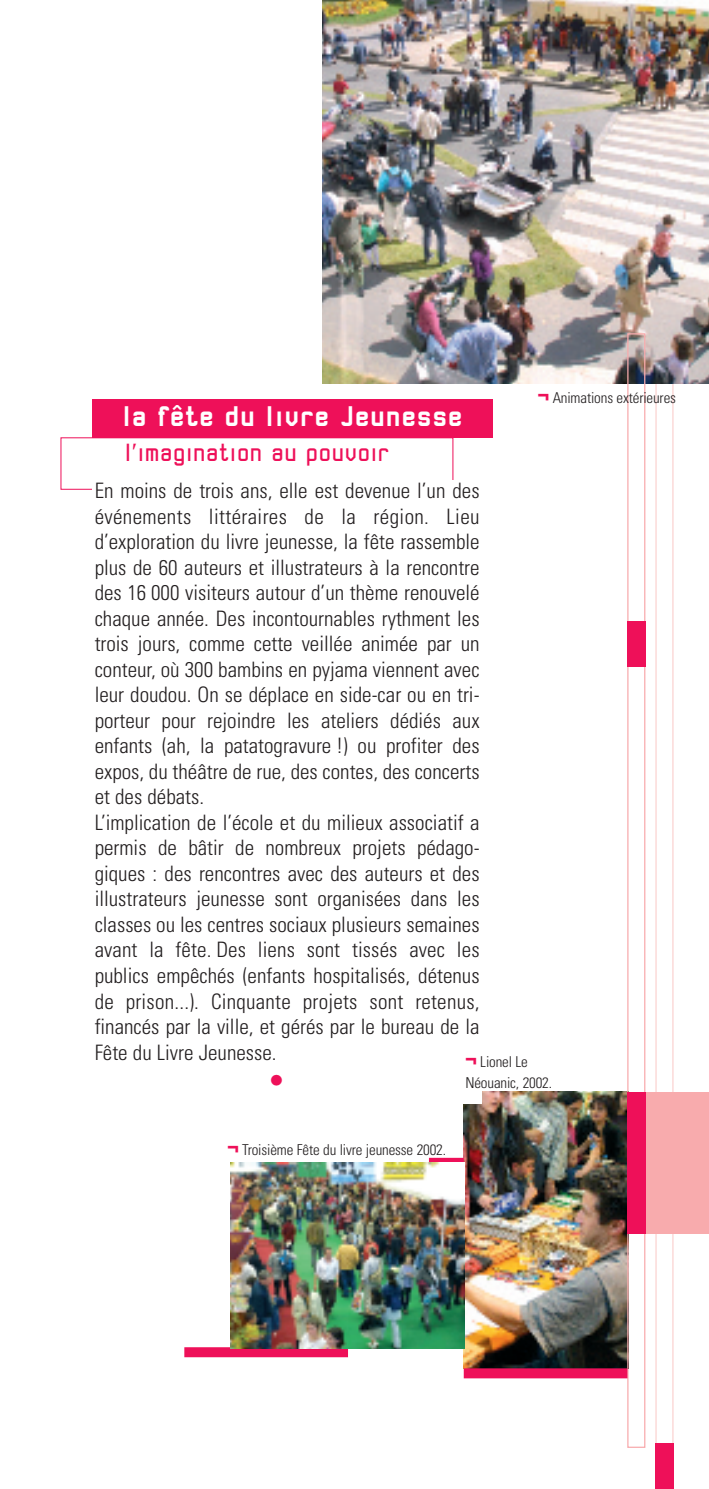
<style>
.page{position:relative;width:709px;height:1489px;background:#fff}
.page>*{position:absolute;margin:0;border:0;box-sizing:border-box;transform-origin:0 0}
.t1{font:700 30px "Robust ICG";color:#fff}
.t2{font:300 condensed 30px "Univers";color:#ee1059}
.t3{font:26.25px "Robust ICG";color:#ee1059}
.t4{font:300 condensed 21.25px/25.5px "Univers";color:#231f20}
.t5{font:300 condensed 15px/21px "Univers";letter-spacing:-.01em;color:#231f20}
.s1{font-family:"Helvetica";font-weight:900;font-size:22.5px;color:#ee1059}
</style>
<div class="page">
<svg style="left:655px;top:383px;width:18px;height:1059px"></svg>
<div style="left:655px;top:1442px;width:18px;height:46px;background:#ee1059"></div>
<img style="left:464px;top:1091px;width:163px;height:277px">
<img style="left:323px;top:0;width:386px;height:383px">
<div style="left:644px;top:1091px;width:65px;height:142px;background:#f8abad"></div>
<div style="left:627px;top:333px;width:18px;height:1114px;border:1px solid #f8abad"></div>
<div style="left:627px;top:620px;width:18px;height:46px;background:#ee1059"></div>
<div style="left:92px;top:399px;width:400px;height:39px;background:#ee1059"></div>
<div style="left:92px;top:480px;width:390px;height:623px;background:#fff"></div>
<div style="left:464px;top:1368px;width:163px;height:10px;background:#ee1059"></div>
<div style="left:184px;top:1347px;width:164px;height:10px;background:#ee1059"></div>
<div style="left:429px;top:1157px;width:34px;height:5px;background:#ee1059"></div>
<div style="left:627px;top:1091px;width:18px;height:142px;background:#ee1059"></div>
<img style="left:230px;top:1162px;width:234px;height:186px">
<h1 class="t1" style="left:122px;top:398px;width:343px">la fête du livre Jeunesse</h1>
<p class="t3" style="left:124px;top:436px;width:267px">l’imagination au pouvoir</p>
<p class="t5" style="left:538px;top:388px;width:140px"><span class="s1">¬</span> Animations extérieures</p>
<p class="t4" style="left:95px;top:480px;width:386px">En moins de trois ans, elle est devenue l’un des événements littéraires de la région. Lieu d’exploration du livre jeunesse, la fête rassemble plus de 60 auteurs et illustrateurs à la rencontre des 16 000 visiteurs autour d’un thème renouvelé chaque année. Des incontournables rythment les trois jours, comme cette veillée animée par un conteur, où 300 bambins en pyjama viennent avec leur doudou. On se déplace en side-car ou en tri&shy;porteur pour rejoindre les ateliers dédiés aux enfants (ah, la patatogravure !) ou profiter des expos, du théâtre de rue, des contes, des concerts et des débats.<br>L’implication de l’école et du milieux associatif a permis de bâtir de nombreux projets pédago&shy;giques : des rencontres avec des auteurs et des illustrateurs jeunesse sont organisées dans les classes ou les centres sociaux plusieurs semaines avant la fête. Des liens sont tissés avec les publics empêchés (enfants hospitalisés, détenus de prison...). Cinquante projets sont retenus, financés par la ville, et gérés par le bureau de la Fête du Livre Jeunesse.</p>
<h1 class="t2" style="left:267px;top:1069px;width:20px">•</h1>
<p class="t5" style="left:465px;top:1052px;width:88px"><span class="s1">¬</span> Lionel Le<br>Néouanic, 2002.</p>
<p class="t5" style="left:227px;top:1140px;width:220px"><span class="s1">¬</span> Troisième Fête du livre jeunesse 2002.</p>
</div>
